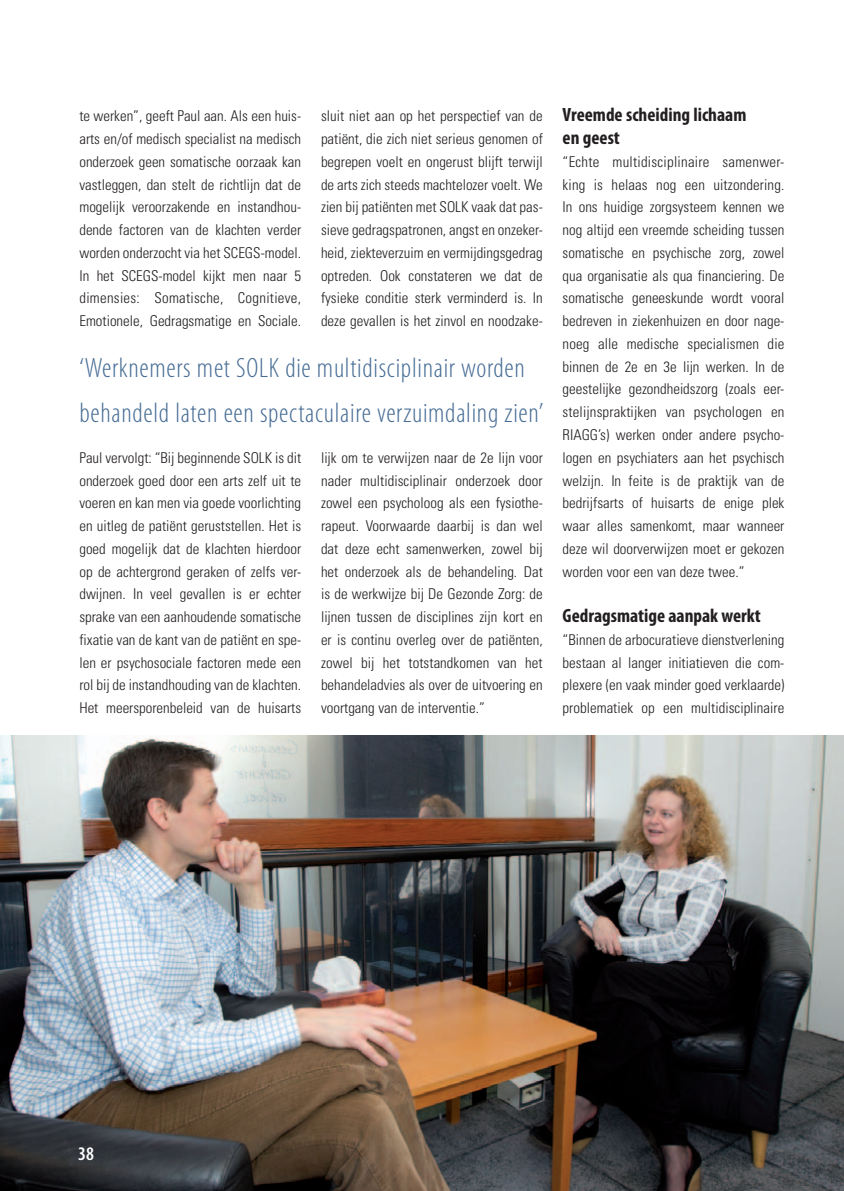
<style>
.page{position:relative;width:844px;height:1191px;background:#fff}
.page>*{position:absolute;margin:0;border:0;box-sizing:border-box;transform-origin:0 0}
.t1{font:300 condensed 28px/45.5px "Myriad Pro";letter-spacing:.025em;color:#476d95}
.t2{font:700 condensed 19.25px/22.8px "Myriad Pro";color:#231f20}
.t3{font:600 condensed 19.25px "Myriad Pro";color:#fff}
.t4{font:300 condensed 14.88px/22.8px "Univers";color:#231f20;text-align:justify}
</style>
<div class="page">
<img style="left:0;top:736px;width:843px;height:454px">
<p class="t4" style="left:79px;top:106px;width:223px">te werken”, geeft Paul aan. Als een huis&shy;arts en/of medisch specialist na medisch onderzoek geen somatische oorzaak kan vastleggen, dan stelt de richtlijn dat de mogelijk veroorzakende en instandhou&shy;dende factoren van de klachten verder worden onderzocht via het SCEGS-model.<br>In het SCEGS-model kijkt men naar 5 dimensies: Somatische, Cognitieve, Emotionele, Gedragsmatige en Sociale.</p>
<p class="t4" style="left:321px;top:106px;width:223px">sluit niet aan op het perspectief van de patiënt, die zich niet serieus genomen of begrepen voelt en ongerust blijft terwijl de arts zich steeds machtelozer voelt. We zien bij patiënten met SOLK vaak dat pas&shy;sieve gedragspatronen, angst en onzeker&shy;heid, ziekteverzuim en vermijdingsgedrag optreden. Ook constateren we dat de fysieke conditie sterk verminderd is. In deze gevallen is het zinvol en noodzake-</p>
<h1 class="t1" style="left:79px;top:349px;width:465px">‘Werknemers met SOLK die multidisciplinair worden behandeld laten een spectaculaire verzuimdaling zien’</h1>
<p class="t4" style="left:79px;top:447px;width:223px">Paul vervolgt: “Bij beginnende SOLK is dit onderzoek goed door een arts zelf uit te voeren en kan men via goede voorlichting en uitleg de patiënt geruststellen. Het is goed mogelijk dat de klachten hierdoor op de achtergrond geraken of zelfs ver&shy;dwijnen. In veel gevallen is er echter sprake van een aanhoudende somatische fixatie van de kant van de patiënt en spe&shy;len er psychosociale factoren mede een rol bij de instandhouding van de klachten.<br>Het meersporenbeleid van de huisarts</p>
<p class="t4" style="left:321px;top:447px;width:223px">lijk om te verwijzen naar de 2e lijn voor nader multidisciplinair onderzoek door zowel een psycholoog als een fysiothe&shy;rapeut. Voorwaarde daarbij is dan wel dat deze echt samenwerken, zowel bij het onderzoek als de behandeling. Dat is de werkwijze bij De Gezonde Zorg: de lijnen tussen de disciplines zijn kort en er is continu overleg over de patiënten, zowel bij het totstandkomen van het behandeladvies als over de uitvoering en voortgang van de interventie.”</p>
<p class="t2" style="left:562px;top:107px;width:185px">Vreemde scheiding lichaam en geest</p>
<p class="t4" style="left:562px;top:152px;width:223px">“Echte multidisciplinaire samenwer&shy;king is helaas nog een uitzondering.<br>In ons huidige zorgsysteem kennen we nog altijd een vreemde scheiding tussen somatische en psychische zorg, zowel qua organisatie als qua financiering. De somatische geneeskunde wordt vooral bedreven in ziekenhuizen en door nage&shy;noeg alle medische specialismen die binnen de 2e en 3e lijn werken. In de geestelijke gezondheidszorg (zoals eer&shy;stelijnspraktijken van psychologen en RIAGG’s) werken onder andere psycho&shy;logen en psychiaters aan het psychisch welzijn. In feite is de praktijk van de bedrijfsarts of huisarts de enige plek waar alles samenkomt, maar wanneer deze wil doorverwijzen moet er gekozen worden voor een van deze twee.”</p>
<p class="t2" style="left:562px;top:607px;width:200px">Gedragsmatige aanpak werkt</p>
<p class="t4" style="left:562px;top:629px;width:223px">“Binnen de arbocuratieve dienstverlening bestaan al langer initiatieven die com&shy;plexere (en vaak minder goed verklaarde) problematiek op een multidisciplinaire</p>
<p class="t3" style="left:78px;top:1146px;width:17px">38</p>
</div>
